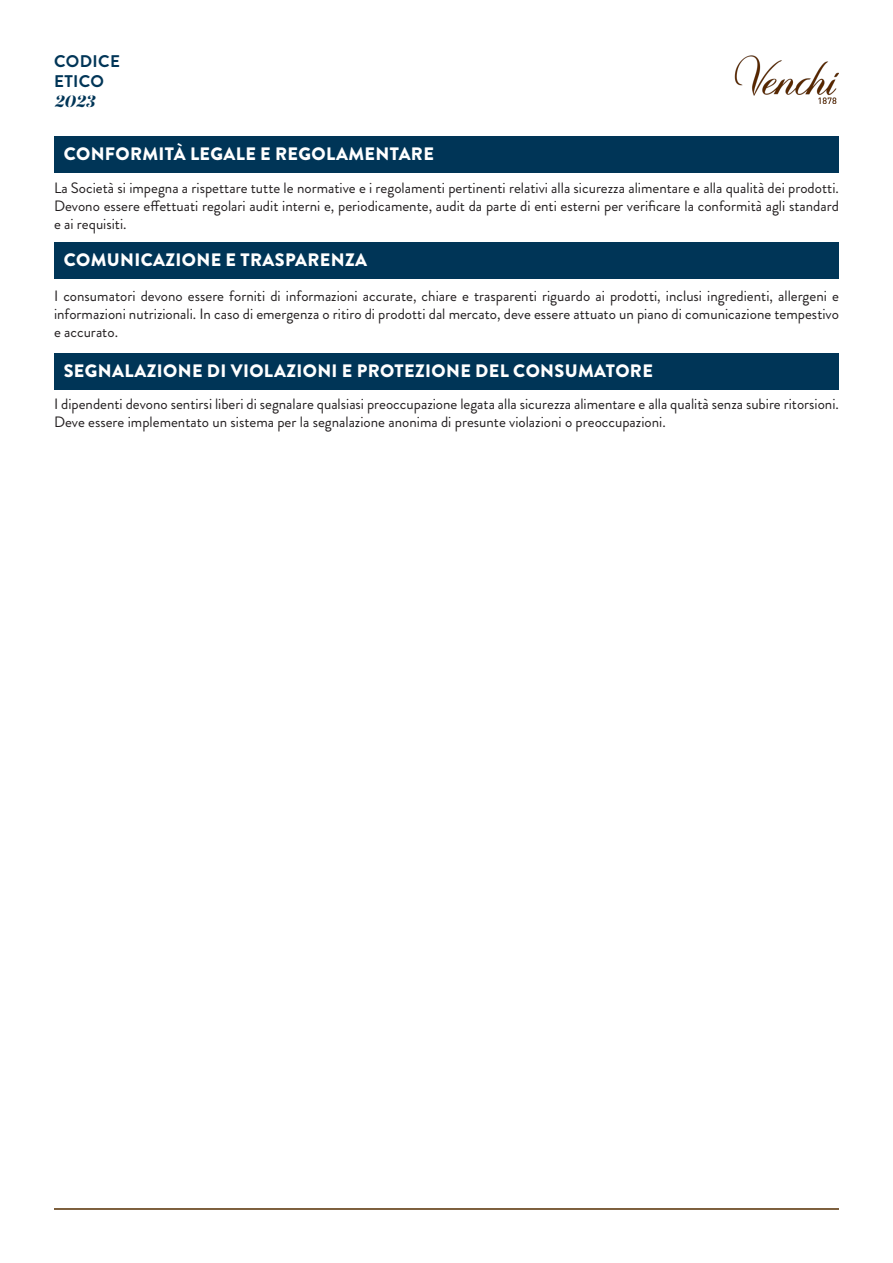
<style>
.page{position:relative;width:893px;height:1263px;background:#fff}
.page>*{position:absolute;margin:0;border:0;box-sizing:border-box;transform-origin:0 0}
.t1{font:900 18px "Brandon Grotesque";letter-spacing:.02em;color:#fff}
.t2{font:700 16.8px "Brandon Grotesque";letter-spacing:.02em;color:#003557}
.t3{font:italic 900 16.8px "Gabriela Stencil";color:#003557}
.t4{font:15px/18px "Brandon Grotesque";color:#231f20}
</style>
<div class="page">
<img style="left:735px;top:55px;width:104px;height:48px">
<hr style="left:54px;top:1208px;width:785px;height:2px;background:#542d00">
<div style="left:54px;top:137px;width:785px;height:36px;background:#003557"></div>
<div style="left:54px;top:242px;width:785px;height:36px;background:#003557"></div>
<div style="left:54px;top:353px;width:785px;height:37px;background:#003557"></div>
<p class="t2" style="left:54px;top:49px;width:67px">CODICE</p>
<p class="t2" style="left:54px;top:70px;width:52px">ETICO</p>
<p class="t3" style="left:54px;top:91px;width:43px">2023</p>
<p class="t1" style="left:64px;top:141px;width:372px">CONFORMITÀ LEGALE E REGOLAMENTARE</p>
<p class="t4" style="left:54px;top:179px;width:786px">La Società si impegna a rispettare tutte le normative e i regolamenti pertinenti relativi alla sicurezza alimentare e alla qualità dei prodotti.</p>
<p class="t4" style="left:54px;top:197px;width:786px">Devono essere effettuati regolari audit interni e, periodicamente, audit da parte di enti esterni per verificare la conformità agli standard e ai requisiti.</p>
<p class="t1" style="left:64px;top:247px;width:305px">COMUNICAZIONE E TRASPARENZA</p>
<p class="t4" style="left:54px;top:287px;width:786px;text-align:justify">I consumatori devono essere forniti di informazioni accurate, chiare e trasparenti riguardo ai prodotti, inclusi ingredienti, allergeni e informazioni nutrizionali. In caso di emergenza o ritiro di prodotti dal mercato, deve essere attuato un piano di comunicazione tempestivo e accurato.</p>
<p class="t1" style="left:64px;top:358px;width:591px">SEGNALAZIONE DI VIOLAZIONI E PROTEZIONE DEL CONSUMATORE</p>
<p class="t4" style="left:54px;top:395px;width:786px">I dipendenti devono sentirsi liberi di segnalare qualsiasi preoccupazione legata alla sicurezza alimentare e alla qualità senza subire ritorsioni.</p>
<p class="t4" style="left:54px;top:413px;width:613px">Deve essere implementato un sistema per la segnalazione anonima di presunte violazioni o preoccupazioni.</p>
</div>
